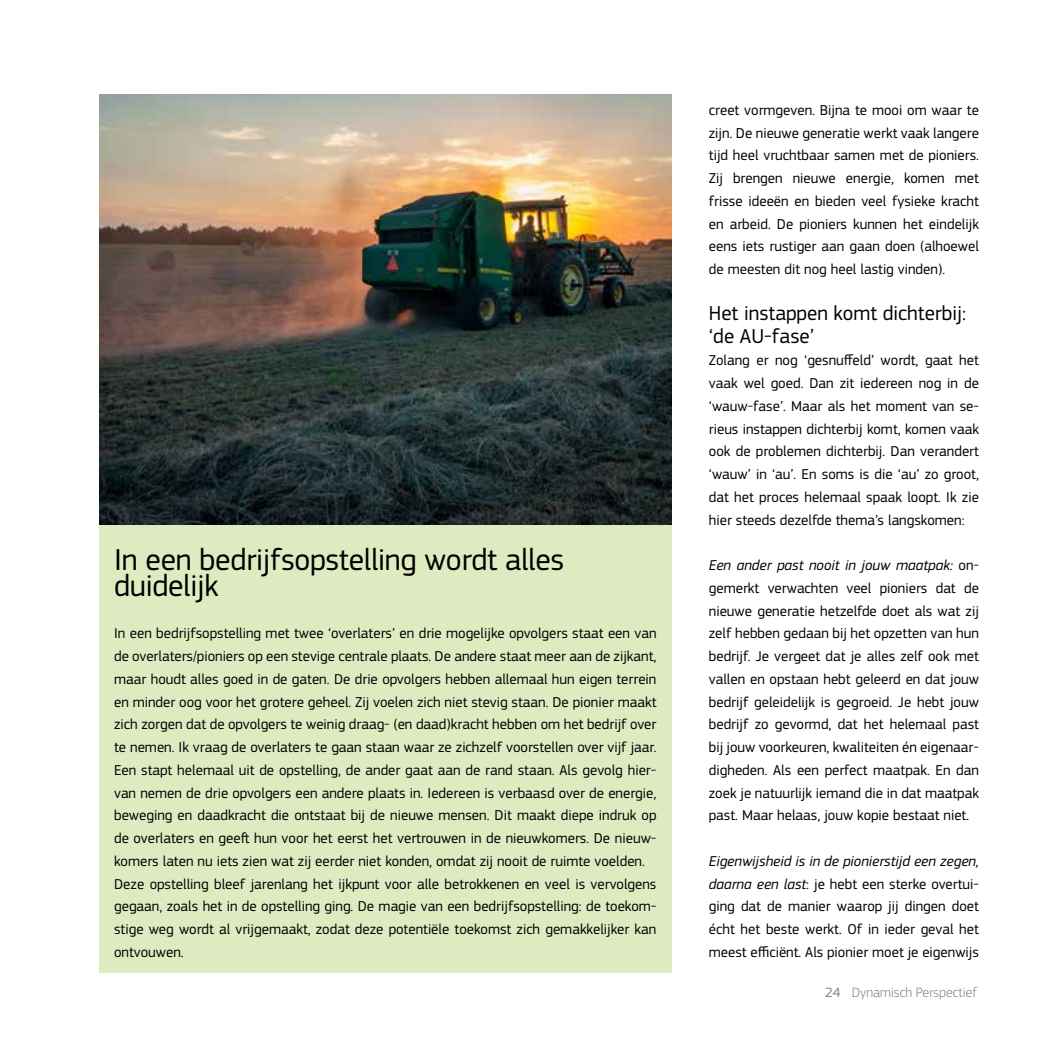
<style>
.page{position:relative;width:1042px;height:1042px;background:#fff}
.page>*{position:absolute;margin:0;border:0;box-sizing:border-box;transform-origin:0 0}
.t1{font:31.5px/26.2px "PF Square Sans Pro";letter-spacing:-.01em;color:#000}
.t2{font:21px/22.8px "PF Square Sans Pro";color:#000}
.t3{font:14.88px/22.8px "PF Square Sans Pro";color:#000;text-align:justify}
.t4{font:300 14px "PF Square Sans Pro";color:#818383}
.s1{font-style:italic}
.s2{font-weight:400}
</style>
<div class="page">
<div style="left:99px;top:524px;width:572px;height:448px;background:#dfeac1"></div>
<img style="left:99px;top:94px;width:572px;height:430px">
<h1 class="t1" style="left:114px;top:547px;width:452px">In een bedrijfsopstelling wordt alles duidelijk</h1>
<p class="t3" style="left:114px;top:622px;width:544px;text-align:left">In een bedrijfsopstelling met twee ‘overlaters’ en drie mogelijke opvolgers staat een van de overlaters/pioniers op een stevige centrale plaats. De andere staat meer aan de zijkant, maar houdt alles goed in de gaten. De drie opvolgers hebben allemaal hun eigen terrein en minder oog voor het grotere geheel. Zij voelen zich niet stevig staan. De pionier maakt zich zorgen dat de opvolgers te weinig draag- (en daad)kracht hebben om het bedrijf over te nemen. Ik vraag de overlaters te gaan staan waar ze zichzelf voorstellen over vijf jaar.<br>Een stapt helemaal uit de opstelling, de ander gaat aan de rand staan. Als gevolg hier&shy;van nemen de drie opvolgers een andere plaats in. Iedereen is verbaasd over de energie, beweging en daadkracht die ontstaat bij de nieuwe mensen. Dit maakt diepe indruk op de overlaters en geeft hun voor het eerst het vertrouwen in de nieuwkomers. De nieuw&shy;komers laten nu iets zien wat zij eerder niet konden, omdat zij nooit de ruimte voelden.<br>Deze opstelling bleef jarenlang het ijkpunt voor alle betrokkenen en veel is vervolgens gegaan, zoals het in de opstelling ging. De magie van een bedrijfsopstelling: de toekom&shy;stige weg wordt al vrijgemaakt, zodat deze potentiële toekomst zich gemakkelijker kan ontvouwen.</p>
<p class="t3" style="left:709px;top:99px;width:272px">creet vormgeven. Bijna te mooi om waar te zijn. De nieuwe generatie werkt vaak langere tijd heel vruchtbaar samen met de pioniers.<br>Zij brengen nieuwe energie, komen met frisse ideeën en bieden veel fysieke kracht en arbeid. De pioniers kunnen het eindelijk eens iets rustiger aan gaan doen (alhoewel de meesten dit nog heel lastig vinden).</p>
<h2 class="t2" style="left:709px;top:302px;width:259px">Het instappen komt dichterbij: ‘de AU-fase’</h2>
<p class="t3" style="left:709px;top:349px;width:272px">Zolang er nog ‘gesnuffeld’ wordt, gaat het vaak wel goed. Dan zit iedereen nog in de ‘wauw-fase’. Maar als het moment van se&shy;rieus instappen dichterbij komt, komen vaak ook de problemen dichterbij. Dan verandert ‘wauw’ in ‘au’. En soms is die ‘au’ zo groot, dat het proces helemaal spaak loopt. Ik zie hier steeds dezelfde thema’s langskomen:</p>
<p class="t3" style="left:709px;top:554px;width:272px"><span class="s1">Een ander past nooit in jouw maatpak:</span> on&shy;gemerkt verwachten veel pioniers dat de nieuwe generatie hetzelfde doet als wat zij zelf hebben gedaan bij het opzetten van hun bedrijf. Je vergeet dat je alles zelf ook met vallen en opstaan hebt geleerd en dat jouw bedrijf geleidelijk is gegroeid. Je hebt jouw bedrijf zo gevormd, dat het helemaal past bij jouw voorkeuren, kwaliteiten én eigenaar&shy;digheden. Als een perfect maatpak. En dan zoek je natuurlijk iemand die in dat maatpak past. Maar helaas, jouw kopie bestaat niet.</p>
<p class="t3" style="left:709px;top:849px;width:272px"><span class="s1">Eigenwijsheid is in de pionierstijd een zegen, daarna een last</span>: je hebt een sterke overtui&shy;ging dat de manier waarop jij dingen doet écht het beste werkt. Of in ieder geval het meest efficiënt. Als pionier moet je eigenwijs</p>
<p class="t4" style="left:825px;top:984px;width:154px"><span class="s2">24</span> Dynamisch Perspectief</p>
</div>
